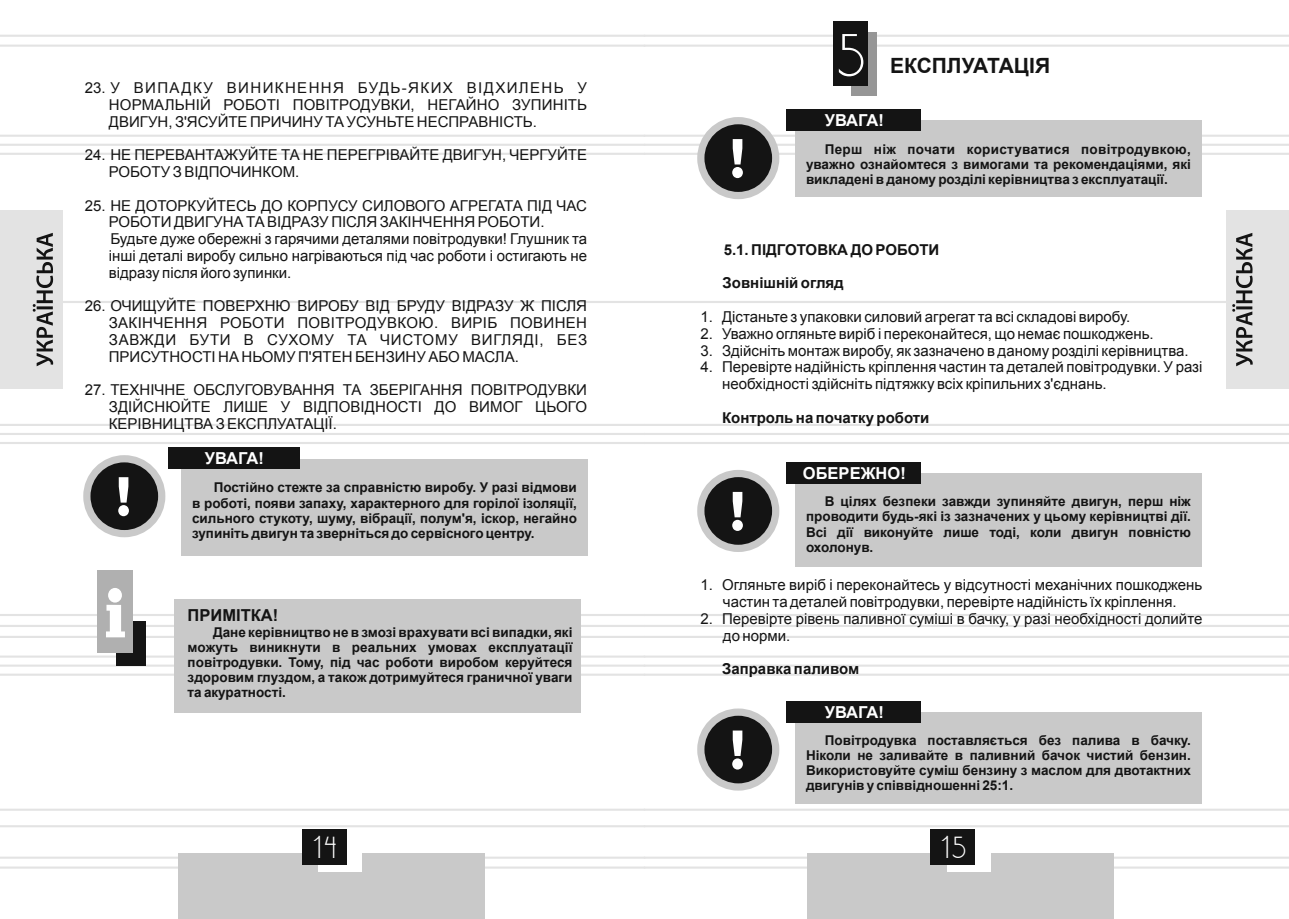
<style>
.page{position:relative;width:1289px;height:919px;background:#fff}
.page>*{position:absolute;margin:0;border:0;box-sizing:border-box;transform-origin:0 0}
.t1{font:52.2px "DS Standart Cyr";color:#fff}
.t2{font:26.25px "DS Standart Cyr";color:#fff}
.t3{font:700 21px "Arial";color:#141414}
.t4{font:700 16.5px "Arial";color:#fff}
.t5{font:700 16.5px "Arial";color:#141414}
.t6{font:15px/16.8px "Arial";color:#141414}
.t7{font:700 15px "Arial";color:#141414}
.t8{font:700 13.5px/15.1px "Arial";color:#141414;text-align:justify}
</style>
<div class="page">
<hr style="left:644px;top:135px;width:644px;height:2px;background:#e3e3e3">
<hr style="left:644px;top:424px;width:644px;height:2px;background:#e3e3e3">
<hr style="left:644px;top:442px;width:644px;height:2px;background:#e3e3e3">
<hr style="left:644px;top:635px;width:644px;height:3px;background:#e3e3e3">
<hr style="left:644px;top:655px;width:644px;height:2px;background:#e3e3e3">
<hr style="left:644px;top:673px;width:644px;height:2px;background:#e3e3e3">
<hr style="left:644px;top:856px;width:644px;height:2px;background:#e3e3e3">
<hr style="left:644px;top:866px;width:644px;height:2px;background:#e3e3e3">
<hr style="left:644px;top:35px;width:644px;height:2px;background:#e3e3e3">
<hr style="left:644px;top:45px;width:644px;height:2px;background:#e3e3e3">
<hr style="left:644px;top:808px;width:644px;height:2px;background:#e3e3e3">
<hr style="left:644px;top:825px;width:644px;height:2px;background:#e3e3e3">
<hr style="left:644px;top:301px;width:644px;height:2px;background:#e3e3e3">
<hr style="left:0;top:135px;width:644px;height:2px;background:#e3e3e3">
<hr style="left:0;top:424px;width:644px;height:2px;background:#e3e3e3">
<hr style="left:0;top:433px;width:1288px;height:2px;background:#e3e3e3">
<hr style="left:0;top:442px;width:644px;height:2px;background:#e3e3e3">
<hr style="left:0;top:635px;width:644px;height:3px;background:#e3e3e3">
<hr style="left:0;top:655px;width:644px;height:2px;background:#e3e3e3">
<svg style="left:0;top:663px;width:1288px;height:4px"></svg>
<hr style="left:0;top:673px;width:644px;height:2px;background:#e3e3e3">
<hr style="left:0;top:856px;width:644px;height:2px;background:#e3e3e3">
<hr style="left:0;top:866px;width:644px;height:2px;background:#e3e3e3">
<hr style="left:0;top:35px;width:644px;height:2px;background:#e3e3e3">
<hr style="left:0;top:45px;width:644px;height:2px;background:#e3e3e3">
<hr style="left:0;top:808px;width:644px;height:2px;background:#e3e3e3">
<hr style="left:0;top:825px;width:644px;height:2px;background:#e3e3e3">
<hr style="left:0;top:301px;width:644px;height:2px;background:#e3e3e3">
<div style="left:178px;top:853px;width:307px;height:65px;background:#c9c9c9"></div>
<div style="left:318px;top:832px;width:44px;height:39px;background:#fff"></div>
<div style="left:301px;top:829px;width:45px;height:36px;background:#141414"></div>
<div style="left:0;top:210px;width:62px;height:179px;background:#e3e3e3"></div>
<svg style="left:33px;top:233px;width:20px;height:133px"></svg>
<div style="left:807px;top:853px;width:306px;height:65px;background:#c9c9c9"></div>
<div style="left:946px;top:832px;width:44px;height:39px;background:#fff"></div>
<div style="left:930px;top:829px;width:45px;height:36px;background:#141414"></div>
<div style="left:1226px;top:210px;width:62px;height:179px;background:#e3e3e3"></div>
<svg style="left:1232px;top:233px;width:20px;height:133px"></svg>
<div style="left:83px;top:455px;width:82px;height:82px;border:14px solid #c9c9c9;border-radius:50%"></div>
<div style="left:90px;top:462px;width:68px;height:68px;background:#141414;border-radius:50%"></div>
<svg style="left:118px;top:477px;width:11px;height:39px"></svg>
<div style="left:181px;top:459px;width:406px;height:96px;background:#c9c9c9"></div>
<div style="left:168px;top:447px;width:131px;height:22px;background:#141414"></div>
<div style="left:116px;top:621px;width:29px;height:45px;background:#141414"></div>
<div style="left:97px;top:569px;width:36px;height:83px;background:#b0b0b0"></div>
<svg style="left:0;top:588px;width:1288px;height:49px"></svg>
<div style="left:175px;top:599px;width:406px;height:114px;background:#c9c9c9"></div>
<div style="left:851px;top:32px;width:26px;height:63px;background:#969696"></div>
<div style="left:833px;top:22px;width:35px;height:64px;background:#141414"></div>
<div style="left:697px;top:117px;width:82px;height:82px;border:14px solid #c9c9c9;border-radius:50%"></div>
<div style="left:704px;top:124px;width:68px;height:68px;background:#141414;border-radius:50%"></div>
<svg style="left:0;top:139px;width:1288px;height:39px"></svg>
<div style="left:794px;top:121px;width:407px;height:76px;background:#c9c9c9"></div>
<div style="left:786px;top:109px;width:134px;height:22px;background:#141414"></div>
<div style="left:697px;top:470px;width:82px;height:82px;border:14px solid #c9c9c9;border-radius:50%"></div>
<div style="left:704px;top:477px;width:68px;height:67px;background:#141414;border-radius:50%"></div>
<svg style="left:732px;top:492px;width:11px;height:39px"></svg>
<div style="left:794px;top:473px;width:407px;height:94px;background:#c9c9c9"></div>
<div style="left:786px;top:462px;width:134px;height:22px;background:#141414"></div>
<div style="left:697px;top:708px;width:82px;height:82px;border:14px solid #c9c9c9;border-radius:50%"></div>
<div style="left:704px;top:715px;width:68px;height:68px;background:#141414;border-radius:50%"></div>
<svg style="left:732px;top:730px;width:11px;height:39px"></svg>
<div style="left:794px;top:712px;width:407px;height:91px;background:#c9c9c9"></div>
<div style="left:786px;top:700px;width:134px;height:22px;background:#141414"></div>
<p class="t6" style="left:109px;top:80px;width:479px;text-align:justify;text-indent:-24px">23. У ВИПАДКУ ВИНИКНЕННЯ БУДЬ-ЯКИХ ВІДХИЛЕНЬ У НОРМАЛЬНІЙ РОБОТІ ПОВІТРОДУВКИ, НЕГАЙНО ЗУПИНІТЬ ДВИГУН, З'ЯСУЙТЕ ПРИЧИНУ ТА УСУНЬТЕ НЕСПРАВНІСТЬ.</p>
<p class="t6" style="left:109px;top:147px;width:479px;text-indent:-24px">24. НЕ ПЕРЕВАНТАЖУЙТЕ ТА НЕ ПЕРЕГРІВАЙТЕ ДВИГУН, ЧЕРГУЙТЕ<br>РОБОТУ З ВІДПОЧИНКОМ.</p>
<p class="t6" style="left:109px;top:197px;width:479px;text-indent:-24px">25. НЕ ДОТОРКУЙТЕСЬ ДО КОРПУСУ СИЛОВОГО АГРЕГАТА ПІД ЧАС РОБОТИ ДВИГУНА ТА ВІДРАЗУ ПІСЛЯ ЗАКІНЧЕННЯ РОБОТИ.<br>Будьте дуже обережні з гарячими деталями повітродувки! Глушник та інші деталі виробу сильно нагріваються під час роботи і остигають не відразу після його зупинки.</p>
<p class="t6" style="left:109px;top:298px;width:479px;text-align:justify;text-indent:-24px">26. ОЧИЩУЙТЕ ПОВЕРХНЮ ВИРОБУ ВІД БРУДУ ВІДРАЗУ Ж ПІСЛЯ ЗАКІНЧЕННЯ РОБОТИ ПОВІТРОДУВКОЮ. ВИРІБ ПОВИНЕН ЗАВЖДИ БУТИ В СУХОМУ ТА ЧИСТОМУ ВИГЛЯДІ, БЕЗ ПРИСУТНОСТІ НА НЬОМУ П'ЯТЕН БЕНЗИНУ АБО МАСЛА.</p>
<p class="t6" style="left:109px;top:381px;width:479px;text-align:justify;text-indent:-24px">27. ТЕХНІЧНЕ ОБСЛУГОВУВАННЯ ТА ЗБЕРІГАННЯ ПОВІТРОДУВКИ ЗДІЙСНЮЙТЕ ЛИШЕ У ВІДПОВІДНОСТІ ДО ВИМОГ ЦЬОГО КЕРІВНИЦТВА З ЕКСПЛУАТАЦІЇ.</p>
<p class="t4" style="left:205px;top:447px;width:60px">УВАГА!</p>
<p class="t8" style="left:192px;top:480px;width:386px;text-indent:22px">Постійно стежте за справністю виробу. У разі відмови в роботі, появи запаху, характерного для горілої ізоляції, сильного стукоту, шуму, вібрації, полум'я, іскор, негайно зупиніть двигун та зверніться до сервісного центру.</p>
<p class="t5" style="left:188px;top:604px;width:92px">ПРИМІТКА!</p>
<p class="t8" style="left:188px;top:625px;width:386px;text-indent:26px">Дане керівництво не в змозі врахувати всі випадки, які можуть виникнути в реальних умовах експлуатації повітродувки. Тому, під час роботи виробом керуйтеся здоровим глуздом, а також дотримуйтеся граничної уваги та акуратності.</p>
<h1 class="t1" style="left:837px;top:32px;width:28px">5</h1>
<h3 class="t3" style="left:890px;top:52px;width:162px">ЕКСПЛУАТАЦІЯ</h3>
<p class="t4" style="left:824px;top:109px;width:60px">УВАГА!</p>
<p class="t8" style="left:806px;top:142px;width:386px;text-indent:19px">Перш ніж почати користуватися повітродувкою, уважно ознайомтеся з вимогами та рекомендаціями, які викладені в даному розділі керівництва з експлуатації.</p>
<p class="t7" style="left:723px;top:239px;width:217px">5.1. ПІДГОТОВКА ДО РОБОТИ</p>
<p class="t7" style="left:722px;top:273px;width:123px">Зовнішній огляд</p>
<p class="t6" style="left:700px;top:308px;width:431px">1. Дістаньте з упаковки силовий агрегат та всі складові виробу.</p>
<p class="t6" style="left:700px;top:325px;width:455px">2. Уважно огляньте виріб і переконайтеся, що немає пошкоджень.</p>
<p class="t6" style="left:700px;top:342px;width:490px">3. Здійсніть монтаж виробу, як зазначено в даному розділі керівництва.</p>
<p class="t6" style="left:722px;top:359px;width:482px;text-indent:-22px">4. Перевірте надійність кріплення частин та деталей повітродувки. У разі необхідності здійсніть підтяжку всіх кріпильних з'єднань.</p>
<p class="t7" style="left:722px;top:407px;width:209px">Контроль на початку роботи</p>
<p class="t4" style="left:803px;top:462px;width:104px">ОБЕРЕЖНО!</p>
<p class="t8" style="left:806px;top:494px;width:386px;text-indent:19px">В цілях безпеки завжди зупиняйте двигун, перш ніж проводити будь-які із зазначених у цьому керівництві дії.<br>Всі дії виконуйте лише тоді, коли двигун повністю охолонув.</p>
<p class="t6" style="left:700px;top:576px;width:503px;text-align:center">1. Огляньте виріб і переконайтесь у відсутності механічних пошкоджень частин та деталей повітродувки, перевірте надійність їх кріплення.</p>
<p class="t6" style="left:723px;top:610px;width:481px;text-indent:-22px">2. Перевірте рівень паливної суміші в бачку, у разі необхідності долийте до норми.</p>
<p class="t7" style="left:722px;top:658px;width:139px">Заправка паливом</p>
<p class="t4" style="left:824px;top:700px;width:60px">УВАГА!</p>
<p class="t8" style="left:806px;top:733px;width:386px;text-indent:19px">Повітродувка поставляється без палива в бачку.<br>Ніколи не заливайте в паливний бачок чистий бензин.<br>Використовуйте суміш бензину з маслом для двотактних двигунів у співвідношенні 25:1.</p>
<h2 class="t2" style="left:313px;top:835px;width:25px">14</h2>
<h2 class="t2" style="left:941px;top:835px;width:26px">15</h2>
</div>
